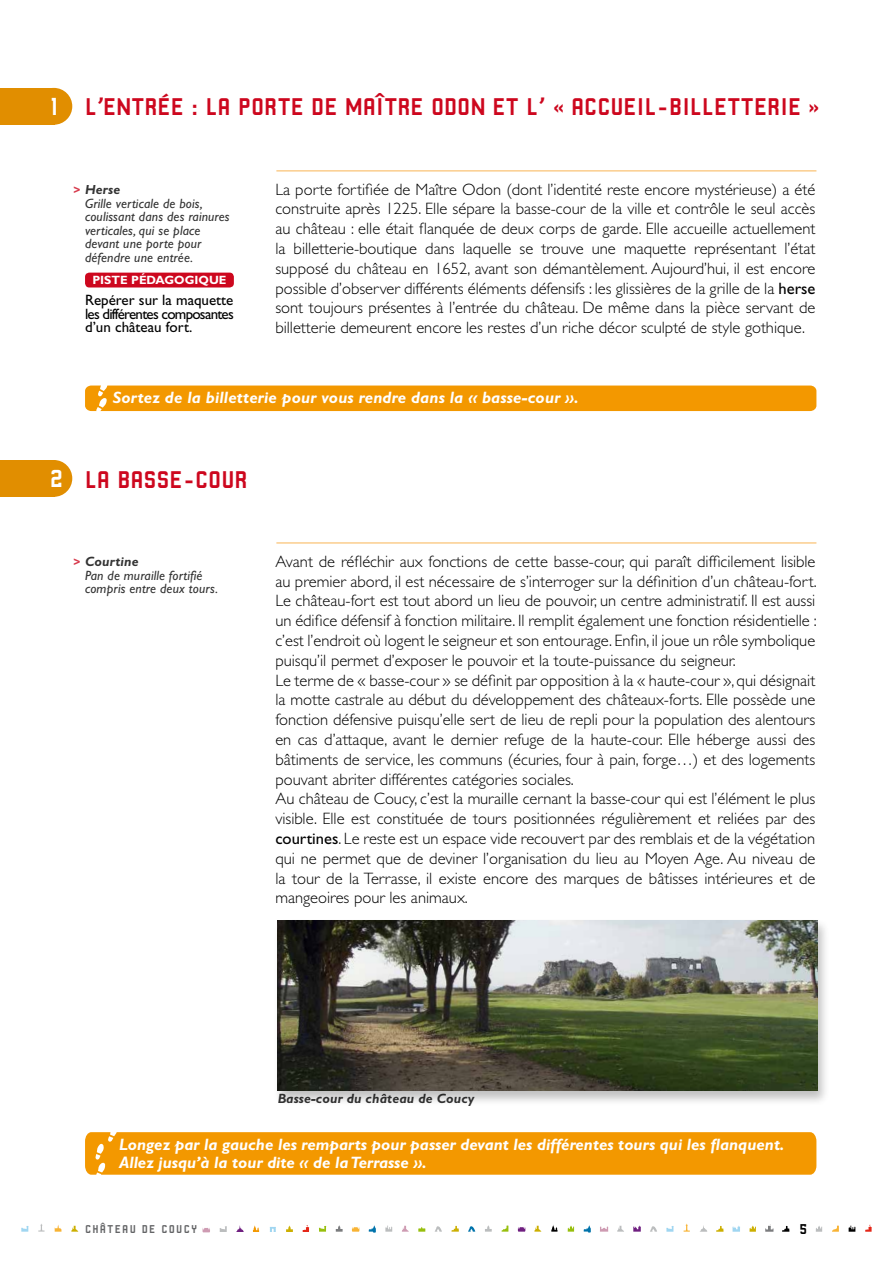
<style>
.page{position:relative;width:893px;height:1263px;background:#fff}
.page>*{position:absolute;margin:0;border:0;box-sizing:border-box;transform-origin:0 0}
.t1{font:25.5px "Robust CMN";letter-spacing:-.005em;color:#cd071e}
.t2{font:300 16.5px/19.8px "Gill Sans";color:#000;text-align:justify}
.t3{font:italic 700 16.5px/18px "Gill Sans";color:#fff}
.t4{font:15px/13.5px "Gill Sans";letter-spacing:-.05em;color:#000;text-align:justify}
.t5{font:15px "Robust CMN";color:#000}
.t6{font:italic 13.5px/13.5px "Gill Sans";letter-spacing:.01em;color:#000}
.t7{font:italic 700 13.5px "Gill Sans";letter-spacing:.01em;color:#000}
.t8{font:700 12px "Gill Sans";color:#fff}
.t9{font:12px "Robust CMN";letter-spacing:.1em;color:#646567}
.t10{font:700 12px "Gill Sans";color:#cd071e}
.s1{font-size:25.95px;color:#fff}
.s2{font-weight:400}
</style>
<div class="page">
<div style="left:0;top:88px;width:54px;height:37px;background:#e18e00"></div>
<div style="left:35px;top:88px;width:37px;height:37px;background:#e18e00;border-radius:50%"></div>
<hr style="left:276px;top:170px;width:540px;height:2px;background:#fbcd8d">
<svg style="left:402px;top:1226px;width:7px;height:6px"></svg>
<svg style="left:352px;top:1227px;width:7px;height:5px"></svg>
<svg style="left:319px;top:1226px;width:7px;height:6px"></svg>
<svg style="left:832px;top:1225px;width:7px;height:7px"></svg>
<svg style="left:716px;top:1226px;width:7px;height:6px"></svg>
<svg style="left:865px;top:1224px;width:7px;height:8px"></svg>
<svg style="left:666px;top:1226px;width:8px;height:6px"></svg>
<svg style="left:732px;top:1225px;width:8px;height:7px"></svg>
<svg style="left:749px;top:1225px;width:7px;height:7px"></svg>
<svg style="left:849px;top:1225px;width:6px;height:7px"></svg>
<svg style="left:71px;top:1226px;width:7px;height:6px"></svg>
<svg style="left:55px;top:1225px;width:7px;height:7px"></svg>
<svg style="left:21px;top:1226px;width:7px;height:6px"></svg>
<svg style="left:568px;top:1225px;width:6px;height:6px"></svg>
<svg style="left:502px;top:1225px;width:6px;height:6px"></svg>
<svg style="left:518px;top:1227px;width:7px;height:4px"></svg>
<svg style="left:468px;top:1226px;width:7px;height:5px"></svg>
<svg style="left:633px;top:1225px;width:8px;height:6px"></svg>
<svg style="left:551px;top:1225px;width:6px;height:6px"></svg>
<svg style="left:451px;top:1226px;width:8px;height:5px"></svg>
<svg style="left:369px;top:1225px;width:7px;height:8px"></svg>
<svg style="left:584px;top:1225px;width:7px;height:8px"></svg>
<svg style="left:418px;top:1227px;width:7px;height:5px"></svg>
<svg style="left:684px;top:1223px;width:6px;height:9px"></svg>
<svg style="left:600px;top:1226px;width:8px;height:5px"></svg>
<svg style="left:534px;top:1226px;width:7px;height:5px"></svg>
<svg style="left:782px;top:1226px;width:7px;height:6px"></svg>
<svg style="left:336px;top:1225px;width:7px;height:7px"></svg>
<svg style="left:765px;top:1224px;width:8px;height:8px"></svg>
<svg style="left:385px;top:1225px;width:7px;height:7px"></svg>
<svg style="left:435px;top:1226px;width:7px;height:6px"></svg>
<svg style="left:700px;top:1225px;width:7px;height:7px"></svg>
<svg style="left:816px;top:1226px;width:6px;height:6px"></svg>
<svg style="left:485px;top:1225px;width:7px;height:6px"></svg>
<svg style="left:617px;top:1226px;width:7px;height:5px"></svg>
<svg style="left:650px;top:1226px;width:7px;height:5px"></svg>
<svg style="left:38px;top:1224px;width:7px;height:7px"></svg>
<div style="left:85px;top:273px;width:149px;height:14px;background:#cd071e;border-radius:4px"></div>
<div style="left:85px;top:385px;width:731px;height:26px;background:#f39800;border-radius:6px"></div>
<svg style="left:95px;top:385px;width:13px;height:27px"></svg>
<div style="left:0;top:460px;width:54px;height:37px;background:#e18e00"></div>
<div style="left:35px;top:460px;width:37px;height:37px;background:#e18e00;border-radius:50%"></div>
<hr style="left:276px;top:542px;width:540px;height:2px;background:#fbcd8d">
<div style="left:85px;top:1132px;width:731px;height:43px;background:#f39800"></div>
<div style="left:273px;top:918px;width:557px;height:188px;background:#000;opacity:.25"></div>
<img style="left:277px;top:920px;width:540px;height:170px">
<svg style="left:236px;top:1225px;width:8px;height:7px"></svg>
<svg style="left:253px;top:1225px;width:6px;height:7px"></svg>
<svg style="left:270px;top:1227px;width:6px;height:5px"></svg>
<svg style="left:286px;top:1225px;width:7px;height:7px"></svg>
<svg style="left:303px;top:1225px;width:6px;height:7px"></svg>
<svg style="left:220px;top:1226px;width:7px;height:6px"></svg>
<svg style="left:202px;top:1228px;width:8px;height:4px"></svg>
<h1 class="t1" style="left:50px;top:93px;width:773px"><span class="s1">1</span> L’ENTRÉE : LA PORTE DE MAÎTRE ODON ET L’ « ACCUEIL-BILLETTERIE »</h1>
<p class="t7" style="left:85px;top:182px;width:37px">Herse</p>
<p class="t6" style="left:85px;top:196px;width:146px">Grille verticale de bois, coulissant dans des rainures verticales, qui se place devant une porte pour défendre une entrée.</p>
<p class="t10" style="left:73px;top:182px;width:9px">&gt;</p>
<p class="t8" style="left:92px;top:273px;width:136px">PISTE PÉDAGOGIQUE</p>
<p class="t4" style="left:85px;top:293px;width:150px">Repérer sur la maquette les différentes composantes d’un château fort.</p>
<p class="t2" style="left:275px;top:179px;width:542px">La porte fortifiée de Maître Odon (dont l’identité reste encore mystérieuse) a été construite après 1225. Elle sépare la basse-cour de la ville et contrôle le seul accès au château : elle était flanquée de deux corps de garde. Elle accueille actuellement la billetterie-boutique dans laquelle se trouve une maquette représentant l’état supposé du château en 1652, avant son démantèlement. Aujourd’hui, il est encore possible d’observer différents éléments défensifs : les glissières de la grille de la <span class="s2">herse </span>sont toujours présentes à l’entrée du château. De même dans la pièce servant de billetterie demeurent encore les restes d’un riche décor sculpté de style gothique.</p>
<p class="t3" style="left:113px;top:388px;width:467px">Sortez de la billetterie pour vous rendre dans la « basse-cour ».</p>
<h1 class="t1" style="left:50px;top:465px;width:199px"><span class="s1">2</span> LA BASSE-COUR</h1>
<p class="t7" style="left:85px;top:554px;width:55px">Courtine</p>
<p class="t6" style="left:85px;top:569px;width:135px">Pan de muraille fortifié compris entre deux tours.</p>
<p class="t10" style="left:73px;top:554px;width:9px">&gt;</p>
<p class="t2" style="left:275px;top:551px;width:543px;text-align:left">Avant de réfléchir aux fonctions de cette basse-cour, qui paraît difficilement lisible au premier abord, il est nécessaire de s’interroger sur la définition d’un château-fort.<br>Le château-fort est tout abord un lieu de pouvoir, un centre administratif. Il est aussi un édifice défensif à fonction militaire. Il remplit également une fonction résidentielle : c’est l’endroit où logent le seigneur et son entourage. Enfin, il joue un rôle symbolique puisqu’il permet d’exposer le pouvoir et la toute-puissance du seigneur.<br>Le terme de « basse-cour » se définit par opposition à la « haute-cour », qui désignait la motte castrale au début du développement des châteaux-forts. Elle possède une fonction défensive puisqu’elle sert de lieu de repli pour la population des alentours en cas d’attaque, avant le dernier refuge de la haute-cour. Elle héberge aussi des bâtiments de service, les communs (écuries, four à pain, forge…) et des logements pouvant abriter différentes catégories sociales.<br>Au château de Coucy, c’est la muraille cernant la basse-cour qui est l’élément le plus visible. Elle est constituée de tours positionnées régulièrement et reliées par des <span class="s2">courtines</span>. Le reste est un espace vide recouvert par des remblais et de la végétation qui ne permet que de deviner l’organisation du lieu au Moyen Age. Au niveau de la tour de la Terrasse, il existe encore des marques de bâtisses intérieures et de mangeoires pour les animaux.</p>
<p class="t7" style="left:277px;top:1090px;width:199px">Basse-cour du château de Coucy</p>
<p class="t3" style="left:119px;top:1135px;width:667px">Longez par la gauche les remparts pour passer devant les différentes tours qui les flanquent.<br>Allez jusqu’à la tour dite « de la Terrasse ».</p>
<p class="t9" style="left:85px;top:1222px;width:114px">CHÂTEAU DE COUCY</p>
<p class="t5" style="left:799px;top:1220px;width:9px">5</p>
</div>
